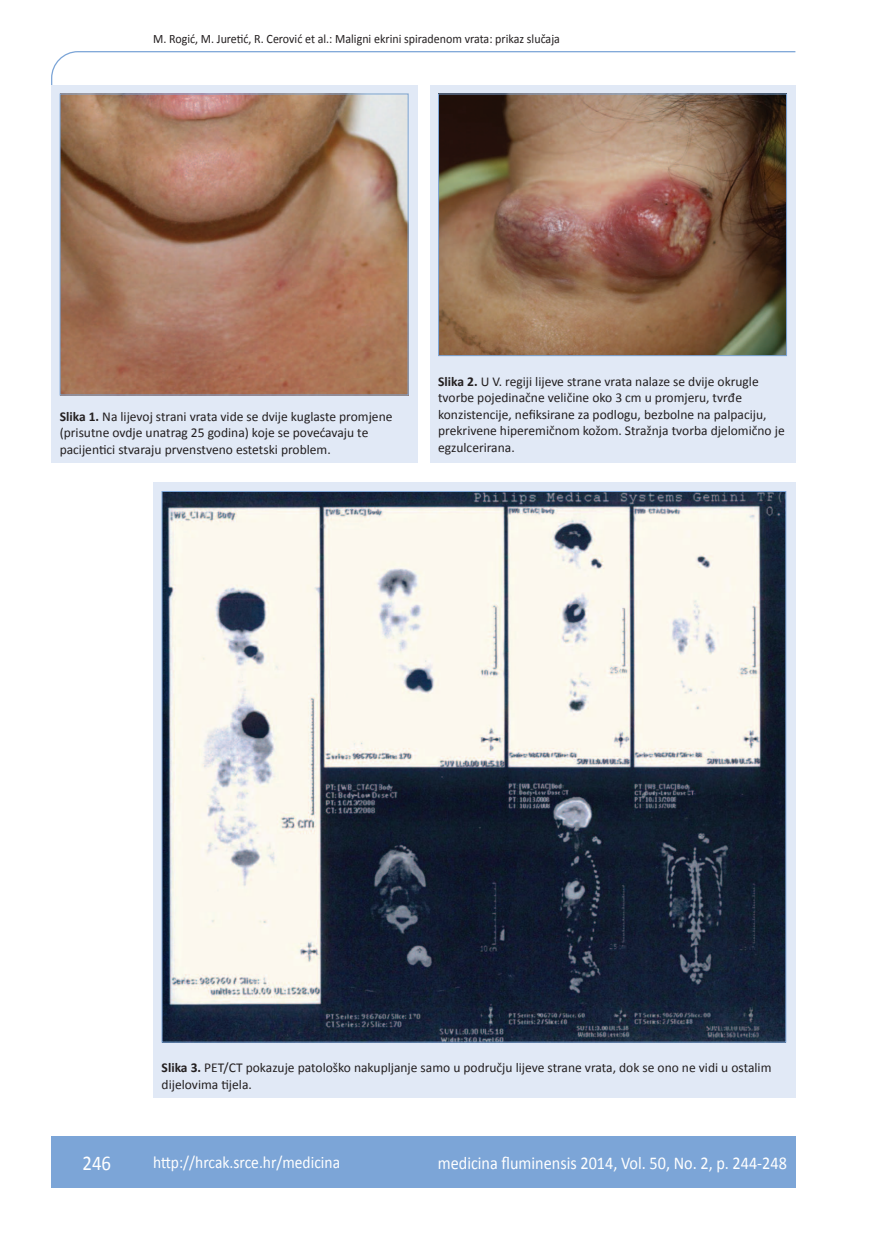
<style>
.page{position:relative;width:872px;height:1234px;background:#fff}
.page>*{position:absolute;margin:0;border:0;box-sizing:border-box;transform-origin:0 0}
.t1{font:21px "Calibri";color:#fff;scale:.9 1}
.t2{font:18px "Calibri";color:#fff;scale:.9 1}
.t3{font:17.25px "Calibri";color:#fff;scale:.9 1}
.t4{font:13.5px/16.5px "Calibri";color:#231f20}
.t5{font:12.75px "Calibri";color:#231f20;scale:.94 1}
.s1{font-weight:700}
</style>
<div class="page">
<svg style="left:51px;top:51px;width:745px;height:275px"></svg>
<div style="left:51px;top:1135px;width:744px;height:51px;background:#7ca5d7"></div>
<div style="left:51px;top:85px;width:367px;height:377px;background:#e1e9f6"></div>
<img style="left:62px;top:96px;width:344px;height:297px">
<div style="left:60px;top:94px;width:348px;height:301px;border:1px solid #7ca5d7"></div>
<div style="left:429px;top:85px;width:366px;height:377px;background:#e1e9f6"></div>
<img style="left:440px;top:96px;width:345px;height:258px">
<div style="left:438px;top:94px;width:349px;height:262px;border:1px solid #7ca5d7"></div>
<div style="left:153px;top:482px;width:642px;height:615px;background:#e1e9f6"></div>
<img style="left:164px;top:493px;width:620px;height:547px">
<p class="t5" style="left:153px;top:30px;width:434px">M. Rogić, M. Juretić, R. Cerović et al.: Maligni ekrini spiradenom vrata: prikaz slučaja</p>
<p class="t4" style="left:60px;top:407px;width:334px"><span class="s1">Slika 1.</span> Na lijevoj strani vrata vide se dvije kuglaste promjene (prisutne ovdje unatrag 25 godina) koje se povećavaju te pacijentici stvaraju prvenstveno estetski problem.</p>
<p class="t4" style="left:438px;top:372px;width:348px"><span class="s1">Slika 2.</span> U V. regiji lijeve strane vrata nalaze se dvije okrugle tvorbe pojedinačne veličine oko 3 cm u promjeru, tvrđe konzistencije, nefiksirane za podlogu, bezbolne na palpaciju, prekrivene hiperemičnom kožom. Stražnja tvorba djelomično je egzulcerirana.</p>
<p class="t4" style="left:162px;top:1058px;width:611px"><span class="s1">Slika 3.</span> PET/CT pokazuje patološko nakupljanje samo u području lijeve strane vrata, dok se ono ne vidi u ostalim dijelovima tijela.</p>
<h1 class="t1" style="left:82px;top:1149px;width:33px">246</h1>
<p class="t3" style="left:153px;top:1150px;width:209px">http://hrcak.srce.hr/medicina</p>
<h2 class="t2" style="left:438px;top:1151px;width:389px">medicina fluminensis 2014, Vol. 50, No. 2, p. 244-248</h2>
</div>
